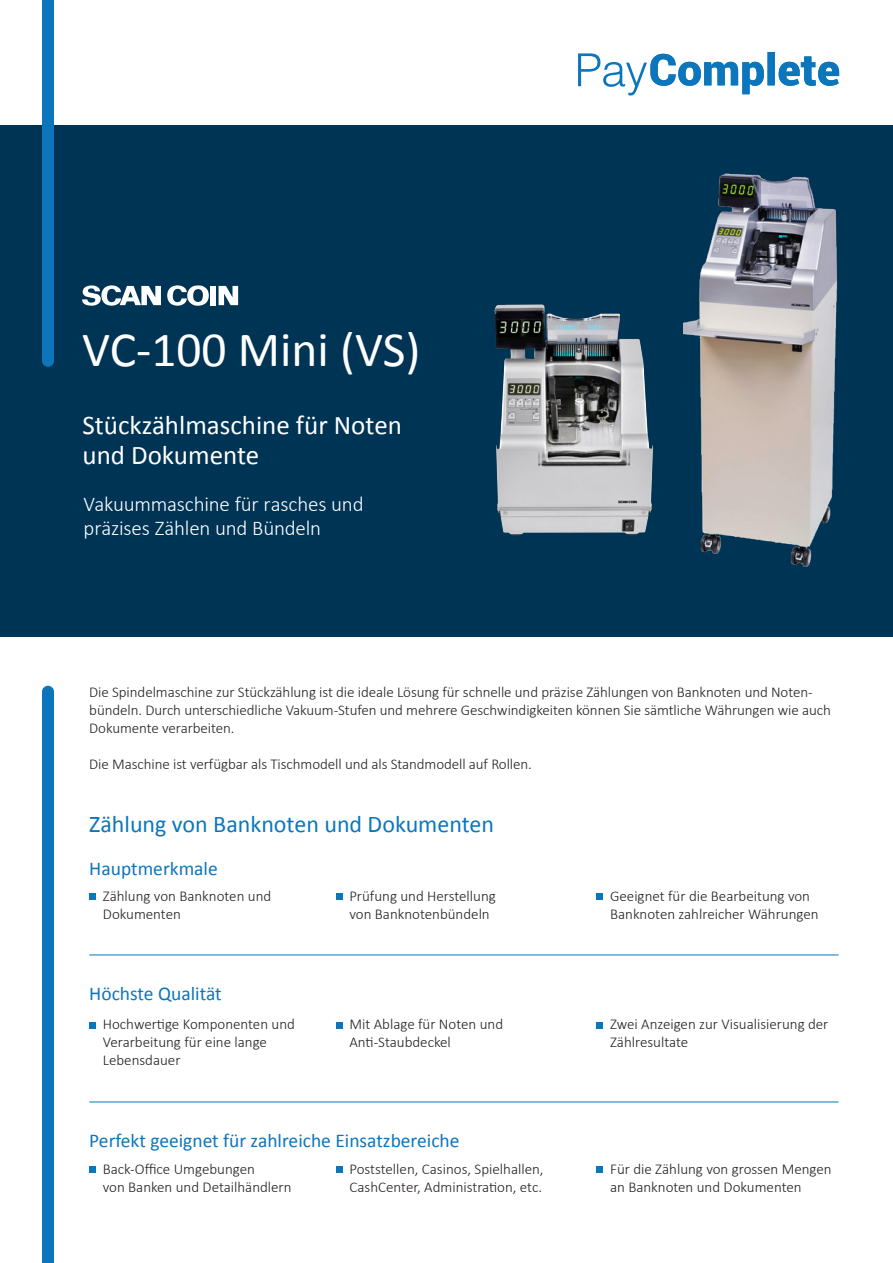
<style>
.page{position:relative;width:893px;height:1263px;background:#fff}
.page>*{position:absolute;margin:0;border:0;box-sizing:border-box;transform-origin:0 0}
.t1{font:49.5px "Calibri";color:#fff}
.t2{font:27px/30px "Calibri";color:#fff}
.t3{font:24px "Calibri";color:#0c76bd}
.t4{font:300 21px/24px "Calibri";letter-spacing:-.01em;color:#fff}
.t5{font:19.5px "Calibri";color:#0c76bd}
.Body_Text{font:300 15px/18px "Calibri";letter-spacing:-.005em;color:#231f20}
</style>
<div class="page">
<div style="left:0;top:125px;width:893px;height:512px;background:#003455"></div>
<img style="left:494px;top:304px;width:159px;height:232px">
<svg style="left:578px;top:52px;width:261px;height:43px"></svg>
<div style="left:42px;top:0;width:12px;height:367px;background:#0c76bd"></div>
<div style="left:42px;top:686px;width:12px;height:577px;background:#0c76bd"></div>
<hr style="left:89px;top:955px;width:749px;height:1px;background:#0c76bd">
<div style="left:89px;top:1022px;width:7px;height:6px;background:#0c76bd"></div>
<svg style="left:336px;top:1022px;width:6px;height:6px"></svg>
<svg style="left:597px;top:1022px;width:6px;height:6px"></svg>
<hr style="left:89px;top:1102px;width:749px;height:1px;background:#0c76bd">
<div style="left:89px;top:1166px;width:7px;height:6px;background:#0c76bd"></div>
<svg style="left:336px;top:1166px;width:6px;height:6px"></svg>
<svg style="left:597px;top:1166px;width:6px;height:6px"></svg>
<div style="left:89px;top:893px;width:7px;height:7px;background:#0c76bd"></div>
<div style="left:336px;top:893px;width:6px;height:7px;background:#0c76bd"></div>
<div style="left:597px;top:893px;width:6px;height:7px;background:#0c76bd"></div>
<div style="left:210px;top:286px;width:6px;height:19px;background:#fff"></div>
<svg style="left:219px;top:286px;width:19px;height:19px"></svg>
<svg style="left:82px;top:285px;width:79px;height:21px"></svg>
<svg style="left:167px;top:285px;width:42px;height:21px"></svg>
<img style="left:683px;top:173px;width:155px;height:394px">
<p class="t1" style="left:82px;top:319px;width:340px">VC-100 Mini (VS)</p>
<p class="t2" style="left:83px;top:409px;width:321px">Stückzählmaschine für Noten und Dokumente</p>
<p class="t4" style="left:84px;top:492px;width:282px">Vakuummaschine für rasches und präzises Zählen und Bündeln</p>
<p class="Body_Text" style="left:89px;top:683px;width:743px">Die Spindelmaschine zur Stückzählung ist die ideale Lösung für schnelle und präzise Zählungen von Banknoten und Noten&shy;bündeln. Durch unterschiedliche Vakuum-Stufen und mehrere Geschwindigkeiten können Sie sämtliche Währungen wie auch<br>Dokumente verarbeiten.</p>
<p class="Body_Text" style="left:89px;top:755px;width:444px">Die Maschine ist verfügbar als Tischmodell und als Standmodell auf Rollen.</p>
<p class="t3" style="left:89px;top:809px;width:406px">Zählung von Banknoten und Dokumenten</p>
<p class="t5" style="left:89px;top:856px;width:130px">Hauptmerkmale</p>
<p class="Body_Text" style="left:103px;top:886px;width:170px">Zählung von Banknoten und<br>Dokumenten</p>
<p class="Body_Text" style="left:349px;top:886px;width:148px">Prüfung und Herstellung von Banknotenbündeln</p>
<p class="Body_Text" style="left:610px;top:886px;width:210px">Geeignet für die Bearbeitung von<br>Banknoten zahlreicher Währungen</p>
<p class="t5" style="left:89px;top:981px;width:134px">Höchste Qualität</p>
<p class="Body_Text" style="left:103px;top:1015px;width:194px">Hochwertige Komponenten und<br>Verarbeitung für eine lange<br>Lebensdauer</p>
<p class="Body_Text" style="left:349px;top:1015px;width:155px">Mit Ablage für Noten und<br>Anti-Staubdeckel</p>
<p class="Body_Text" style="left:610px;top:1015px;width:220px">Zwei Anzeigen zur Visualisierung der<br>Zählresultate</p>
<p class="t5" style="left:89px;top:1128px;width:372px">Perfekt geeignet für zahlreiche Einsatzbereiche</p>
<p class="Body_Text" style="left:103px;top:1159px;width:190px">Back-Office Umgebungen<br>von Banken und Detailhändlern</p>
<p class="Body_Text" style="left:349px;top:1159px;width:196px">Poststellen, Casinos, Spielhallen,<br>CashCenter, Administration, etc.</p>
<p class="Body_Text" style="left:610px;top:1159px;width:223px">Für die Zählung von grossen Mengen an Banknoten und Dokumenten</p>
</div>
